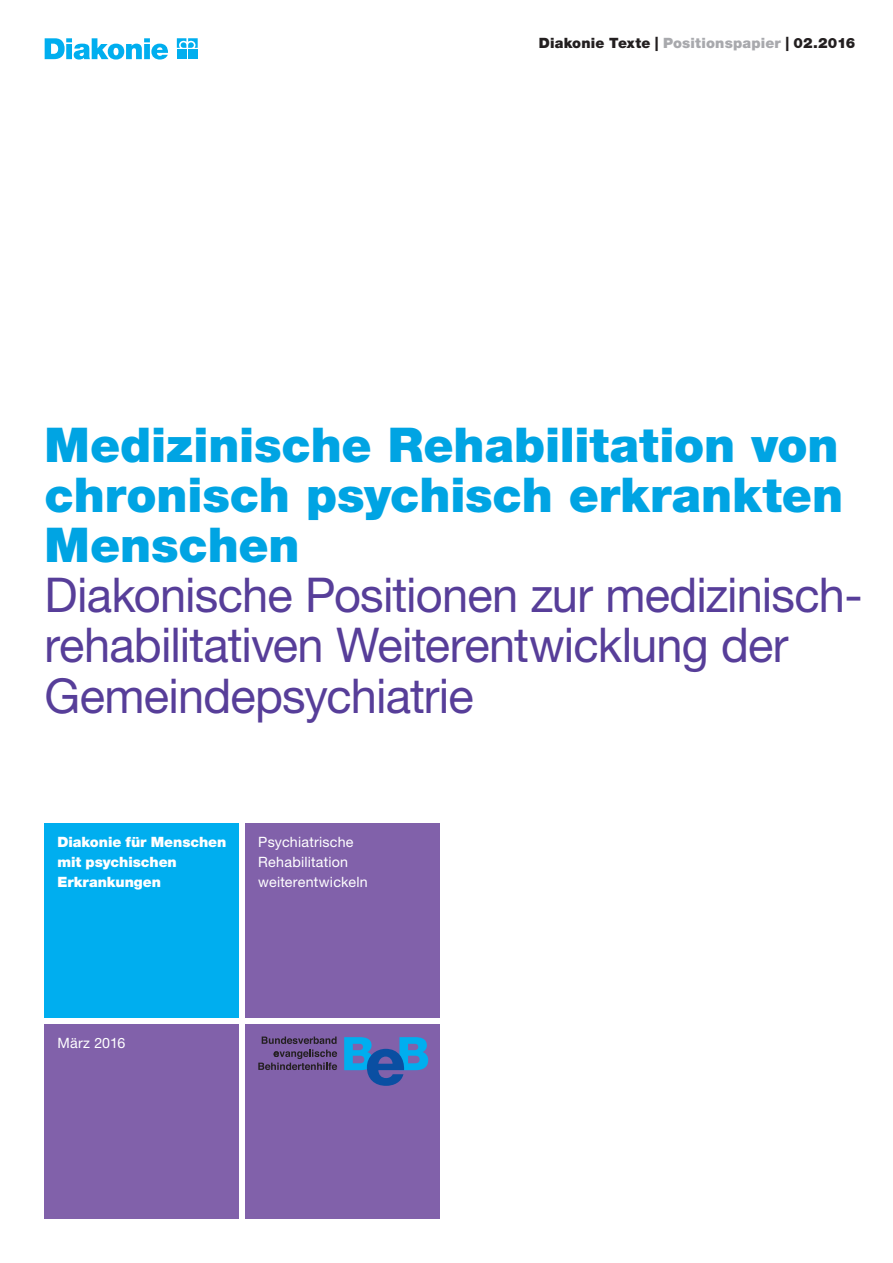
<style>
.page{position:relative;width:893px;height:1263px;background:#fff}
.page>*{position:absolute;margin:0;border:0;box-sizing:border-box;transform-origin:0 0}
.Titelseite_Subhead{font:48px/50.2px "Helvetica Neue LT";letter-spacing:-.02em;color:#573e99}
.Titelseite_Headline{font:900 48px/50.2px "Helvetica Neue LT";letter-spacing:-.005em;color:#00a4e3;text-align:justify}
.Kreuzflüchenbeschrft{font:14.25px/20.1px "Helvetica Neue LT";letter-spacing:.015em;color:#fff}
.Kreufläcche_oben_lin{font:900 14.25px/20.1px "Helvetica Neue LT";letter-spacing:-.005em;color:#fff}
.t1{font:900 14.25px "Helvetica Neue LT";letter-spacing:.01em;color:#231f20}
.s1{color:#a8a9ad}
</style>
<div class="page">
<svg style="left:45px;top:38px;width:123px;height:22px"></svg>
<svg style="left:177px;top:38px;width:21px;height:10px"></svg>
<div style="left:177px;top:50px;width:9px;height:9px;background:#00aeef"></div>
<div style="left:188px;top:50px;width:10px;height:9px;background:#00aeef"></div>
<div style="left:45px;top:823px;width:194px;height:194px;background:#00aeef"></div>
<div style="left:246px;top:823px;width:194px;height:194px;background:#8161aa"></div>
<div style="left:45px;top:1024px;width:194px;height:194px;background:#8161aa"></div>
<div style="left:246px;top:1024px;width:194px;height:194px;background:#8161aa"></div>
<svg style="left:344px;top:1037px;width:84px;height:49px"></svg>
<svg style="left:258px;top:1036px;width:79px;height:34px"></svg>
<p class="t1" style="left:539px;top:35px;width:318px">Diakonie Texte | <span class="s1">Positionspapier</span> | 02.2016</p>
<p class="Titelseite_Headline" style="left:45px;top:419px;width:800px">Medizinische Rehabilitation von chronisch psychisch erkrankten Menschen</p>
<p class="Titelseite_Subhead" style="left:45px;top:569px;width:820px">Diakonische Positionen zur medizinisch&shy;rehabilitativen Weiterentwicklung der<br>Gemeindepsychiatrie</p>
<p class="Kreufläcche_oben_lin" style="left:57px;top:831px;width:171px">Diakonie für Menschen mit psychischen<br>Erkrankungen</p>
<p class="Kreuzflüchenbeschrft" style="left:258px;top:831px;width:111px">Psychiatrische<br>Rehabilitation weiterentwickeln</p>
<p class="Kreuzflüchenbeschrft" style="left:57px;top:1032px;width:70px">März 2016</p>
</div>
